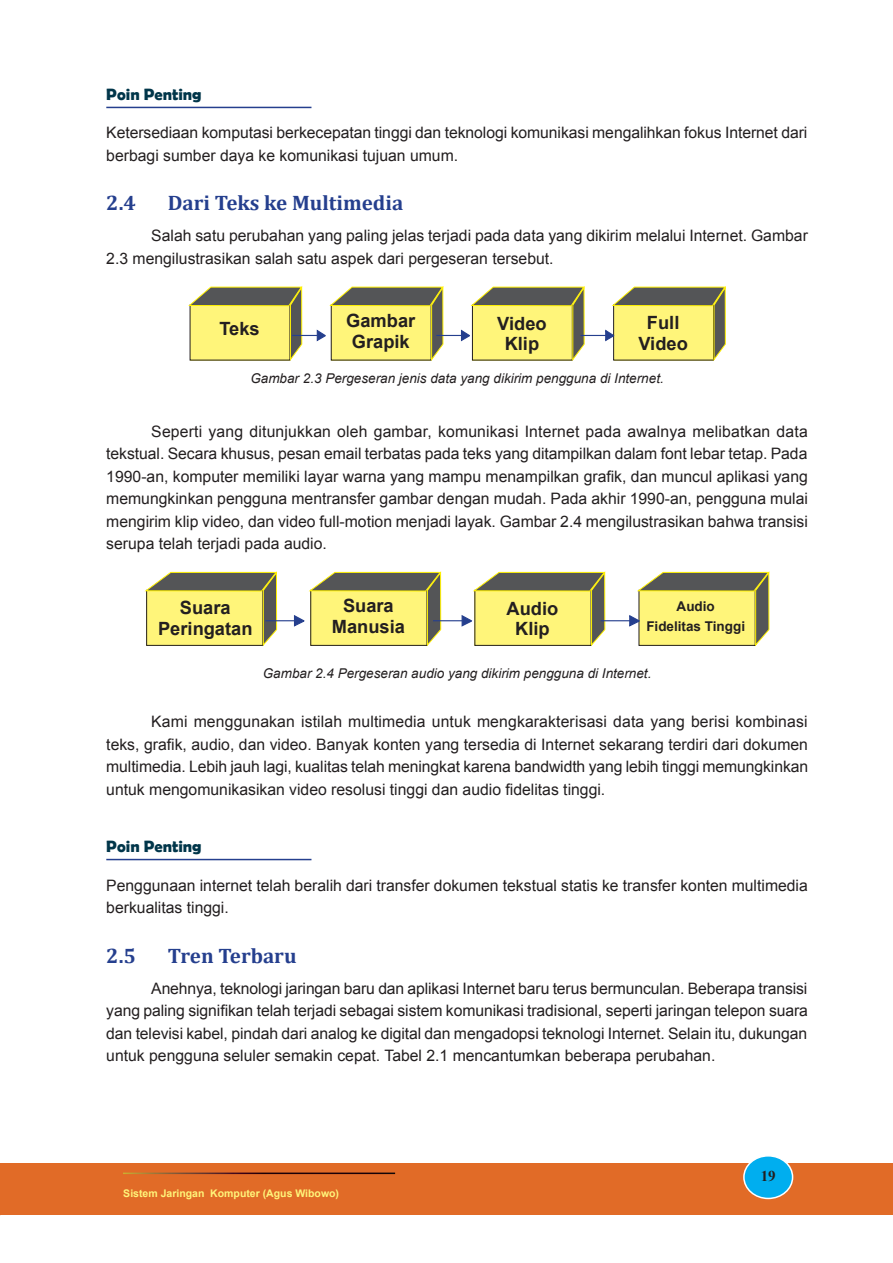
<style>
.page{position:relative;width:893px;height:1263px;background:#fff}
.page>*{position:absolute;margin:0;border:0;box-sizing:border-box;transform-origin:0 0}
.Sub_1{font:700 21px "Cambria";color:#253f8e}
.t1{font:700 18.3px/20.4px "Arial";color:#231f20;text-align:center}
.t2{font:700 16.5px "Berlin Sans FB Demi";color:#01364a}
.Alinea{font:15.75px/22.5px "Arial";color:#231f20;text-align:justify}
.Menjorok_A{font:15.75px/22.5px "Arial";color:#231f20}
.t3{font:700 15px "Times New Roman";color:#231f20}
.Caption_1_Center{font:italic 13.5px "Arial";color:#231f20}
.t4{font:700 13.5px/20.4px "Arial";color:#231f20;text-align:center}
.t5{font:700 10.5px "Arial";color:#fff57a}
</style>
<div class="page">
<hr style="left:0;top:1164px;width:1px;height:51px;background:#e16b27">
<div style="left:1px;top:1164px;width:892px;height:51px;background:#e16b27"></div>
<hr style="left:123px;top:1172px;width:272px;height:2px;background:#fff">
<div style="left:744px;top:1156px;width:49px;height:42px;background:#00aeef;border-radius:50%"></div>
<div style="left:743px;top:1155px;width:50px;height:44px;border:2px solid #fff;border-radius:50%"></div>
<hr style="left:106px;top:107px;width:205px;height:1px;background:#253f8e">
<svg style="left:188px;top:286px;width:538px;height:75px"></svg>
<svg style="left:144px;top:571px;width:133px;height:75px;background:#cec872"></svg>
<hr style="left:265px;top:620px;width:30px;height:1px;background:#253f8e">
<svg style="left:293px;top:571px;width:149px;height:75px;background:#d2cc80"></svg>
<hr style="left:433px;top:620px;width:30px;height:1px;background:#253f8e">
<svg style="left:461px;top:571px;width:309px;height:75px"></svg>
<hr style="left:106px;top:859px;width:205px;height:1px;background:#253f8e">
<p class="t2" style="left:106px;top:85px;width:97px">Poin Penting</p>
<p class="Menjorok_A" style="left:106px;top:122px;width:703px">Ketersediaan komputasi berkecepatan tinggi dan teknologi komunikasi mengalihkan fokus Internet dari berbagi sumber daya ke komunikasi tujuan umum.</p>
<p class="Sub_1" style="left:106px;top:188px;width:31px">2.4</p>
<p class="Sub_1" style="left:168px;top:188px;width:237px">Dari Teks ke Multimedia</p>
<p class="Alinea" style="left:106px;top:225px;width:703px;text-indent:45px">Salah satu perubahan yang paling jelas terjadi pada data yang dikirim melalui Internet. Gambar<br>2.3 mengilustrasikan salah satu aspek dari pergeseran tersebut.</p>
<p class="t1" style="left:219px;top:319px;width:42px">Teks</p>
<p class="t1" style="left:346px;top:311px;width:71px">Gambar<br>Grapik</p>
<p class="t1" style="left:497px;top:313px;width:51px">Video<br>Klip</p>
<p class="t1" style="left:638px;top:313px;width:51px">Full<br>Video</p>
<p class="Caption_1_Center" style="left:250px;top:370px;width:415px">Gambar 2.3 Pergeseran jenis data yang dikirim pengguna di Internet.</p>
<p class="Alinea" style="left:106px;top:420px;width:703px;text-indent:45px">Seperti yang ditunjukkan oleh gambar, komunikasi Internet pada awalnya melibatkan data tekstual. Secara khusus, pesan email terbatas pada teks yang ditampilkan dalam font lebar tetap. Pada 1990-an, komputer memiliki layar warna yang mampu menampilkan grafik, dan muncul aplikasi yang memungkinkan pengguna mentransfer gambar dengan mudah. Pada akhir 1990-an, pengguna mulai mengirim klip video, dan video full-motion menjadi layak. Gambar 2.4 mengilustrasikan bahwa transisi serupa telah terjadi pada audio.</p>
<p class="t1" style="left:158px;top:598px;width:96px">Suara<br>Peringatan</p>
<p class="t1" style="left:332px;top:596px;width:75px">Suara<br>Manusia</p>
<p class="t1" style="left:507px;top:599px;width:53px">Audio<br>Klip</p>
<p class="t4" style="left:646px;top:596px;width:100px">Audio<br>Fidelitas Tinggi</p>
<p class="Caption_1_Center" style="left:263px;top:665px;width:390px">Gambar 2.4 Pergeseran audio yang dikirim pengguna di Internet.</p>
<p class="Alinea" style="left:106px;top:711px;width:703px;text-indent:45px">Kami menggunakan istilah multimedia untuk mengkarakterisasi data yang berisi kombinasi teks, grafik, audio, dan video. Banyak konten yang tersedia di Internet sekarang terdiri dari dokumen multimedia. Lebih jauh lagi, kualitas telah meningkat karena bandwidth yang lebih tinggi memungkinkan untuk mengomunikasikan video resolusi tinggi dan audio fidelitas tinggi.</p>
<p class="t2" style="left:106px;top:837px;width:97px">Poin Penting</p>
<p class="Menjorok_A" style="left:106px;top:874px;width:703px">Penggunaan internet telah beralih dari transfer dokumen tekstual statis ke transfer konten multimedia berkualitas tinggi.</p>
<p class="Sub_1" style="left:106px;top:940px;width:31px">2.5</p>
<p class="Sub_1" style="left:168px;top:940px;width:130px">Tren Terbaru</p>
<p class="Alinea" style="left:106px;top:977px;width:703px;text-indent:45px">Anehnya, teknologi jaringan baru dan aplikasi Internet baru terus bermunculan. Beberapa transisi yang paling signifikan telah terjadi sebagai sistem komunikasi tradisional, seperti jaringan telepon suara dan televisi kabel, pindah dari analog ke digital dan mengadopsi teknologi Internet. Selain itu, dukungan untuk pengguna seluler semakin cepat. Tabel 2.1 mencantumkan beberapa perubahan.</p>
<p class="t5" style="left:123px;top:1186px;width:217px">Sistem Jaringan Komputer (Agus Wibowo)</p>
<p class="t3" style="left:761px;top:1166px;width:16px">19</p>
</div>
